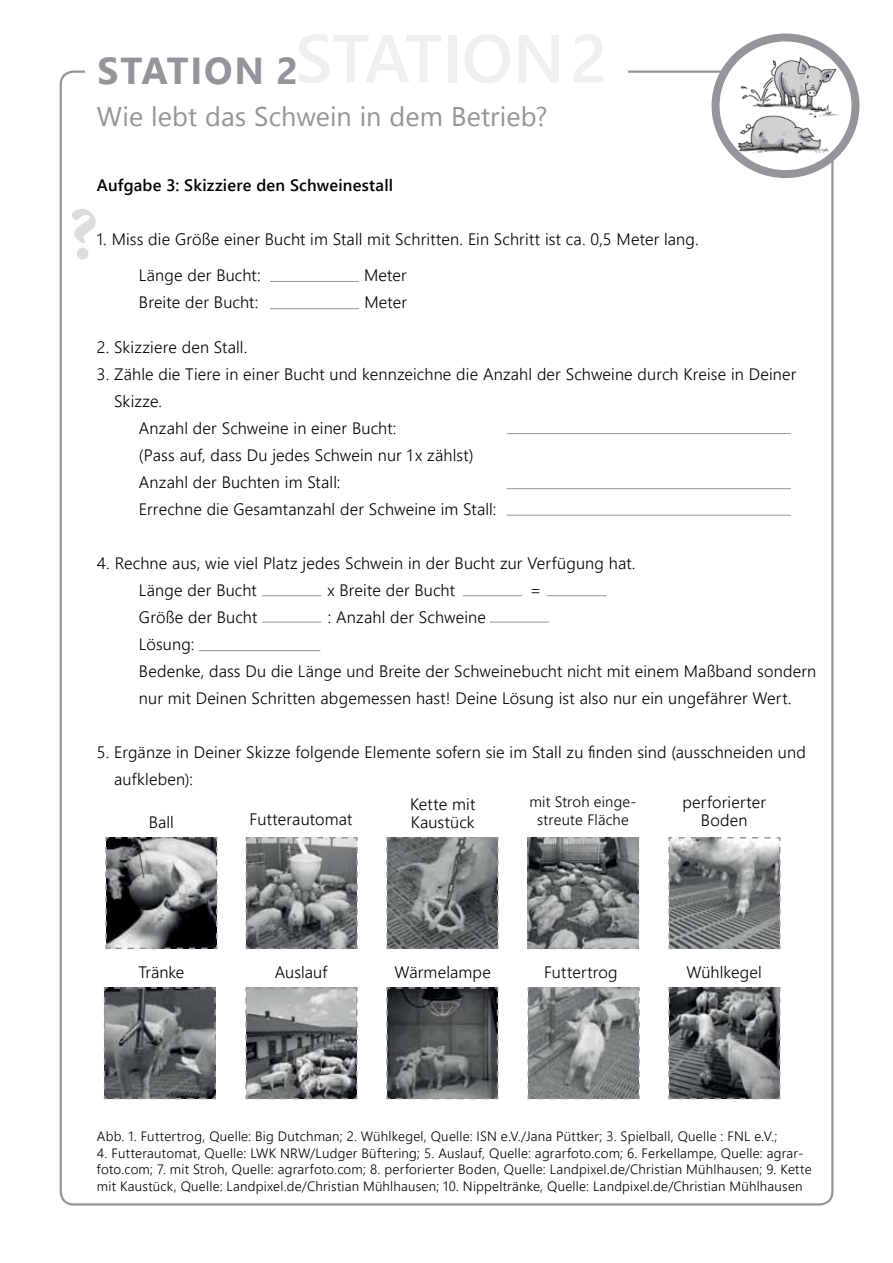
<style>
.page{position:relative;width:893px;height:1263px;background:#fff}
.page>*{position:absolute;margin:0;border:0;box-sizing:border-box;transform-origin:0 0}
.t1{font:700 75px "Minion Pro";color:#dcddde}
.t2{font:700 37.5px "Segoe UI";letter-spacing:.045em;color:#939598}
.t3{font:27px "Segoe UI";letter-spacing:.005em;color:#939598}
.t4{font:300 16.5px/27px "Segoe UI";letter-spacing:.01em;color:#000}
.t5{font:600 16.5px "Segoe UI";letter-spacing:.01em;color:#000}
.t6{font:300 15px/18px "Segoe UI";letter-spacing:.015em;color:#000;text-align:center}
.t7{font:300 13.5px/16.5px "Segoe UI";letter-spacing:.02em;color:#000}
</style>
<div class="page">
<hr style="left:507px;top:433px;width:284px;height:1px;background:#939598">
<hr style="left:270px;top:281px;width:89px;height:1px;background:#939598">
<hr style="left:270px;top:308px;width:89px;height:1px;background:#939598">
<hr style="left:507px;top:488px;width:284px;height:1px;background:#939598">
<hr style="left:507px;top:515px;width:284px;height:1px;background:#939598">
<hr style="left:262px;top:595px;width:59px;height:1px;background:#939598">
<hr style="left:463px;top:595px;width:59px;height:1px;background:#939598">
<hr style="left:547px;top:595px;width:59px;height:1px;background:#939598">
<hr style="left:262px;top:622px;width:59px;height:1px;background:#939598">
<hr style="left:199px;top:650px;width:121px;height:1px;background:#939598">
<hr style="left:490px;top:622px;width:59px;height:1px;background:#939598">
<svg style="left:716px;top:37px;width:140px;height:136px"></svg>
<img style="left:732px;top:51px;width:109px;height:110px">
<div style="left:712px;top:33px;width:147px;height:145px;border:8px solid #939598;border-radius:50%"></div>
<svg style="left:245px;top:987px;width:113px;height:113px;background:#848688"></svg>
<svg style="left:386px;top:987px;width:113px;height:113px;background:#535758"></svg>
<svg style="left:245px;top:837px;width:113px;height:113px;background:#808384"></svg>
<svg style="left:527px;top:987px;width:113px;height:113px;background:#878b8b"></svg>
<svg style="left:386px;top:837px;width:113px;height:113px;background:#737778"></svg>
<svg style="left:527px;top:837px;width:113px;height:113px;background:#75787a"></svg>
<svg style="left:103px;top:987px;width:113px;height:113px;background:#676a6d"></svg>
<svg style="left:668px;top:837px;width:113px;height:113px;background:#888b8b"></svg>
<svg style="left:105px;top:837px;width:113px;height:113px;background:#6f7071"></svg>
<svg style="left:668px;top:987px;width:113px;height:113px;background:#64676a"></svg>
<h2 class="t2" style="left:98px;top:40px;width:202px">STATION 2</h2>
<h3 class="t3" style="left:97px;top:95px;width:452px">Wie lebt das Schwein in dem Betrieb?</h3>
<p class="t5" style="left:97px;top:171px;width:298px">Aufgabe 3: Skizziere den Schweinestall</p>
<p class="t4" style="left:139px;top:220px;width:561px;line-height:36px;text-indent:-42px">1. Miss die Größe einer Bucht im Stall mit Schritten. Ein Schritt ist ca. 0,5 Meter lang.<br>Länge der Bucht:</p>
<h1 class="t1" style="left:68px;top:182px;width:31px">?</h1>
<p class="t4" style="left:364px;top:261px;width:44px">Meter</p>
<p class="t4" style="left:139px;top:288px;width:121px">Breite der Bucht:</p>
<p class="t4" style="left:364px;top:288px;width:44px">Meter</p>
<p class="t4" style="left:97px;top:333px;width:152px">2. Skizziere den Stall.</p>
<p class="t4" style="left:97px;top:360px;width:701px">3. Zähle die Tiere in einer Bucht und kennzeichne die Anzahl der Schweine durch Kreise in Deiner</p>
<p class="t4" style="left:114px;top:387px;width:50px">Skizze.</p>
<p class="t4" style="left:139px;top:414px;width:259px">Anzahl der Schweine in einer Bucht:</p>
<p class="t4" style="left:139px;top:441px;width:336px">(Pass auf, dass Du jedes Schwein nur 1 x zählst)</p>
<p class="t4" style="left:139px;top:468px;width:203px">Anzahl der Buchten im Stall:</p>
<p class="t4" style="left:139px;top:495px;width:359px">Errechne die Gesamtanzahl der Schweine im Stall:</p>
<p class="t4" style="left:139px;top:549px;width:498px;text-indent:-42px">4. Rechne aus, wie viel Platz jedes Schwein in der Bucht zur Verfügung hat.<br>Länge der Bucht</p>
<p class="t4" style="left:327px;top:576px;width:129px">x Breite der Bucht</p>
<p class="t4" style="left:530px;top:576px;width:13px">=</p>
<p class="t4" style="left:139px;top:603px;width:120px">Größe der Bucht</p>
<p class="t4" style="left:328px;top:603px;width:160px">: Anzahl der Schweine</p>
<p class="t4" style="left:139px;top:630px;width:679px">Lösung:<br>Bedenke, dass Du die Länge und Breite der Schweinebucht nicht mit einem Maßband -sondern nur mit Deinen Schritten abgemessen hast! Deine Lösung ist also nur ein -ungefährer Wert.</p>
<p class="t4" style="left:114px;top:738px;width:693px;text-indent:-17px">5. Ergänze in Deiner Skizze folgende Elemente sofern sie im Stall zu finden sind (ausschneiden und aufkleben):</p>
<p class="t4" style="left:149px;top:808px;width:26px">Ball</p>
<p class="t4" style="left:250px;top:805px;width:104px">Futterautomat</p>
<p class="t4" style="left:410px;top:795px;width:67px;line-height:18.1px">Kette mit<br>Kaustück</p>
<p class="t6" style="left:529px;top:792px;width:109px">mit Stroh einge&shy;streute Fläche</p>
<p class="t4" style="left:682px;top:793px;width:85px;line-height:18.1px;text-align:center">perforierter<br>Boden</p>
<p class="t4" style="left:138px;top:958px;width:47px">Tränke</p>
<p class="t4" style="left:275px;top:958px;width:54px">Auslauf</p>
<p class="t4" style="left:544px;top:958px;width:75px">Futtertrog</p>
<p class="t4" style="left:395px;top:958px;width:98px">Wärmelampe</p>
<p class="t4" style="left:686px;top:958px;width:77px">Wühlkegel</p>
<p class="t7" style="left:97px;top:1128px;width:682px">Abb. 1. Futtertrog, Quelle: Big Dutchman; 2. Wühlkegel, Quelle: ISN e.V./Jana Püttker; 3. Spielball, Quelle : FNL e.V.;</p>
<p class="t7" style="left:97px;top:1144px;width:716px">4. Futterautomat, Quelle: LWK NRW/Ludger Büftering; 5. Auslauf, Quelle: agrarfoto.com; 6. Ferkellampe, Quelle: agrar&shy;foto.com; 7. mit Stroh, Quelle: agrarfoto.com; 8. perforierter Boden, Quelle: Landpixel.de/Christian Mühlhausen; 9. Kette mit Kaustück, Quelle: Landpixel.de/Christian Mühlhausen; 10. Nippeltränke, Quelle: Landpixel.de/Christian Mühlhausen</p>
</div>
